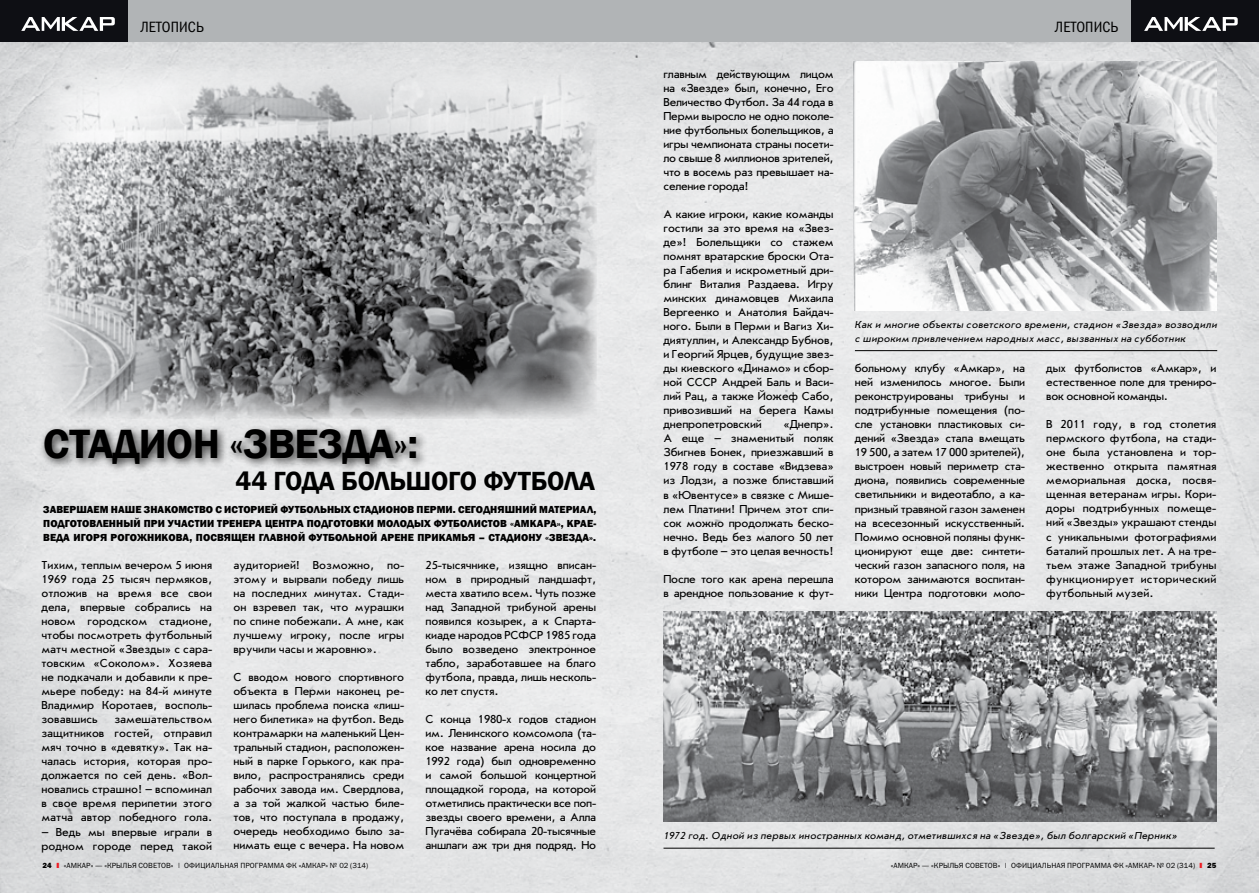
<style>
.page{position:relative;width:1259px;height:893px;background:#fff}
.page>*{position:absolute;margin:0;border:0;box-sizing:border-box;transform-origin:0 0}
.t1{font:600 42px "Franklin Gothic";letter-spacing:-.01em;color:#000}
.t2{font:600 27px "Franklin Gothic";letter-spacing:-.01em;color:#000}
.t3{font:15px "Franklin Gothic Book Cond ITC";letter-spacing:.01em;color:#000}
.t4{font:12px/14.1px "Journal Sans";letter-spacing:-.01em;color:#000;text-align:justify}
.t5{font:800 10.5px "Franklin Gothic";letter-spacing:.01em;color:#000}
.t6{font:italic 10.5px/13.5px "Journal Sans";color:#000}
.t7{font:7.5px "Franklin Gothic Book ITC";letter-spacing:.01em;color:#000}
.s1{font-family:"Franklin Gothic Heavy ITC"}
.s2{font-family:"Franklin Gothic Heavy ITC";color:#ed1d24}
</style>
<div class="page">
<div style="left:1131px;top:0;width:128px;height:43px;background:#0e0f14"></div>
<svg style="left:1144px;top:17px;width:93px;height:14px"></svg>
<div style="left:0;top:0;width:128px;height:43px;background:#0e0f14"></div>
<svg style="left:21px;top:17px;width:94px;height:14px"></svg>
<div style="left:629px;top:0;width:502px;height:43px;background:#b1b4b6"></div>
<div style="left:128px;top:0;width:501px;height:43px;background:#b1b4b6"></div>
<img style="left:0;top:43px;width:1259px;height:850px">
<img style="left:43px;top:64px;width:553px;height:355px">
<div style="left:39px;top:425px;width:388px;height:49px;background:#000;opacity:.75"></div>
<hr style="left:663px;top:848px;width:551px;height:1px;background:#000">
<img style="left:854px;top:62px;width:362px;height:249px">
<hr style="left:855px;top:350px;width:362px;height:1px;background:#000">
<img style="left:663px;top:611px;width:553px;height:210px">
<p class="t3" style="left:140px;top:18px;width:65px">ЛЕТОПИСЬ</p>
<p class="t3" style="left:1055px;top:18px;width:65px">ЛЕТОПИСЬ</p>
<h1 class="t1" style="left:43px;top:418px;width:376px">СТАДИОН «ЗВЕЗДА»:</h1>
<h2 class="t2" style="left:235px;top:464px;width:361px">44 ГОДА БОЛЬШОГО ФУТБОЛА</h2>
<p class="t5" style="left:43px;top:502px;width:8px">заве</p>
<p class="t5" style="left:69px;top:502px;width:103px">ршаем наше ЗНАКОМс</p>
<p class="t5" style="left:194px;top:502px;width:52px">тво С ИСТОРИ</p>
<p class="t5" style="left:265px;top:502px;width:24px">ЕЙ ФУТБОЛЬ</p>
<p class="t5" style="left:327px;top:502px;width:53px">НЫХ СТАДИО</p>
<p class="t5" style="left:393px;top:502px;width:46px">НОВ ПЕРМИ</p>
<p class="t5" style="left:453px;top:502px;width:145px">. СЕГОДНЯШ НИЙ МАТЕРИАЛ,</p>
<p class="t5" style="left:43px;top:516px;width:15px">ПОДГОТО</p>
<p class="t5" style="left:90px;top:516px;width:113px">ВЛЕННЫЙ ПРИ УЧАСТИИ</p>
<p class="t5" style="left:217px;top:516px;width:105px">ТРЕНЕРА ЦЕНТРА ПОДГОТО</p>
<p class="t5" style="left:353px;top:516px;width:33px">ВКИ МОЛОД</p>
<p class="t5" style="left:414px;top:516px;width:28px">ЫХ ФУТБОЛИ</p>
<p class="t5" style="left:481px;top:516px;width:117px">СТО В «АМКАРА», КРАЕ-</p>
<p class="t5" style="left:43px;top:531px;width:38px">ВЕДА ИГОРЯ</p>
<p class="t5" style="left:111px;top:531px;width:8px">РОГО</p>
<p class="t5" style="left:137px;top:531px;width:26px">ЖНИКО</p>
<p class="t5" style="left:176px;top:531px;width:141px">ВА, ПОСВЯЩЕН ГЛАВНОЙ ФУТБОЛЬ</p>
<p class="t5" style="left:355px;top:531px;width:77px">НОЙ АРЕНЕ ПРИК</p>
<p class="t5" style="left:446px;top:531px;width:16px">АМЬЯ</p>
<p class="t5" style="left:479px;top:531px;width:37px">– СТАДИО</p>
<p class="t5" style="left:528px;top:531px;width:69px">НУ «ЗВЕЗДА».</p>
<p class="t4" style="left:41px;top:558px;width:172px">Тихим, теплым вечером 5 июня 1969 года 25 тысяч пермяков, отложив на время все свои дела, впервые собрались на новом городском стадионе, чтобы посмотреть футбольный матч местной «Звезды» с сара&shy;товским «Соколом». Хозяева не подкачали и добавили к пре&shy;мьере победу: на 84-й минуте Владимир Коротаев, восполь&shy;зовавшись</p>
<p class="t4" style="left:41px;top:713px;width:172px;text-indent:73px">замешательством защитников гостей, отправил мяч точно в «девятку». Так на&shy;чалась история, которая про&shy;должается по сей день. «Вол&shy;новались страшно! – вспоминал в свое время перипетии этого матча автор победного гола.</p>
<p class="t4" style="left:41px;top:825px;width:172px">– Ведь мы впервые играли в родном городе перед такой</p>
<p class="t4" style="left:233px;top:558px;width:172px">аудиторией! Возможно, по&shy;этому и вырвали победу лишь на последних минутах. Стади&shy;он взревел так, что мурашки по спине побежали. А мне, как лучшему игроку, после игры вручили часы и жаровню».</p>
<p class="t4" style="left:233px;top:670px;width:172px">С вводом нового спортивного объекта в Перми наконец ре&shy;шилась проблема поиска «лиш&shy;него билетика» на футбол. Ведь контрамарки на маленький Цен&shy;тральный стадион, расположен&shy;ный в парке Горького, как пра&shy;вило, распространялись среди рабочих завода им. Свердлова, а за той жалкой частью биле&shy;тов, что поступала в продажу, очередь необходимо было за&shy;нимать еще с вечера. На новом</p>
<p class="t4" style="left:425px;top:558px;width:172px">25-тысячнике, изящно вписан&shy;ном в природный ландшафт, места хватило всем. Чуть позже над Западной трибуной арены появился козырек, а к Спарта&shy;киаде народов РСФСР 1985 года было возведено электронное табло, заработавшее на благо футбола, правда, лишь несколь&shy;ко лет спустя.</p>
<p class="t4" style="left:425px;top:712px;width:172px">С конца 1980-х годов стадион им. Ленинского комсомола (та&shy;кое название арена носила до 1992 года) был одновременно и самой большой концертной площадкой города, на которой отметились практически все поп&shy;звезды своего времени, а Алла Пугачёва собирала 20-тысячные аншлаги аж три дня подряд. Но</p>
<p class="t4" style="left:663px;top:67px;width:172px">главным действующим лицом на «Звезде» был, конечно, Его Величество Футбол. За 44 года в Перми выросло не одно поколе&shy;ние футбольных болельщиков, а игры чемпионата страны посети&shy;ло свыше 8 миллионов зрителей, что в восемь раз превышает на&shy;селение города!</p>
<p class="t4" style="left:663px;top:207px;width:172px">А какие игроки, какие команды гостили за это время на «Звез&shy;де»! Болельщики со стажем помнят вратарские броски Ота&shy;ра Габелия и искрометный дри&shy;блинг Виталия Раздаева. Игру минских динамовцев Михаила Вергеенко и Анатолия Байдач&shy;ного. Были в Перми и Вагиз Хи&shy;диятуллин, и Александр Бубнов, и Георгий Ярцев, будущие звез&shy;ды киевского «Динамо» и сбор&shy;ной СССР Андрей Баль и Васи&shy;лий Рац, а также Йожеф Сабо, привозивший на берега Камы днепропетровский</p>
<p class="t4" style="left:663px;top:418px;width:172px;text-indent:120px">«Днепр».<br>А еще – знаменитый поляк Збигнев Бонек, приезжавший в 1978 году в составе «Видзева» из Лодзи, а позже блиставший в «Ювентусе» в связке с Мише&shy;лем Платини! Причем этот спи&shy;сок можно продолжать беско&shy;нечно. Ведь без малого 50 лет в футболе – это целая вечность!</p>
<p class="t4" style="left:663px;top:572px;width:172px">После того как арена перешла в арендное пользование к фут-</p>
<p class="t6" style="left:855px;top:318px;width:364px">Как и многие объекты советского времени, стадион «Звезда» возводили с широким привлечением народных масс, вызванных на субботник</p>
<p class="t4" style="left:855px;top:362px;width:172px">больному клубу «Амкар», на ней изменилось многое. Были реконструированы трибуны и подтрибунные помещения (по&shy;сле установки пластиковых си&shy;дений «Звезда» стала вмещать 19 500, а затем 17 000 зрителей), выстроен новый периметр ста&shy;диона, появились современные светильники и видеотабло, а ка&shy;призный травяной газон заменен на всесезонный искусственный.<br>Помимо основной поляны функ&shy;ционируют еще две: синтети&shy;ческий газон запасного поля, на котором занимаются воспитан&shy;ники Центра подготовки моло-</p>
<p class="t4" style="left:1046px;top:361px;width:172px">дых футболистов «Амкар», и естественное поле для трениро&shy;вок основной команды.</p>
<p class="t4" style="left:1046px;top:418px;width:172px">В 2011 году, в год столетия пермского футбола, на стади&shy;оне была установлена и тор&shy;жественно открыта памятная мемориальная доска, посвя&shy;щенная ветеранам игры. Кори&shy;доры подтрибунных помеще&shy;ний «Звезды» украшают стенды с уникальными фотографиями баталий прошлых лет. А на тре&shy;тьем этаже Западной трибуны функционирует исторический футбольный музей.</p>
<p class="t6" style="left:663px;top:829px;width:515px">1972 год. Одной из первых иностранных команд, отметившихся на «Звезде», был болгарский «Перник»</p>
<p class="t7" style="left:43px;top:861px;width:174px"><span class="s1">24</span> <span class="s2">|</span> «АМКАР» — «КРЫЛЬЯ СОВЕТОВ» | официаль</p>
<p class="t7" style="left:224px;top:861px;width:41px">ная программа</p>
<p class="t7" style="left:286px;top:861px;width:83px">ФК «АМКАР» № 02 (314)</p>
<p class="t7" style="left:890px;top:861px;width:153px">«АМКАР» — «КРЫЛЬЯ СОВЕТОВ» | официаль</p>
<p class="t7" style="left:1051px;top:861px;width:41px">ная программа</p>
<p class="t7" style="left:1113px;top:861px;width:105px">ФК «АМКАР» № 02 (314) <span class="s2">|</span> <span class="s1">25</span></p>
<p class="t7" style="left:259px;top:861px;width:6px">ам</p>
<p class="t7" style="left:1085px;top:861px;width:6px">ам</p>
</div>
